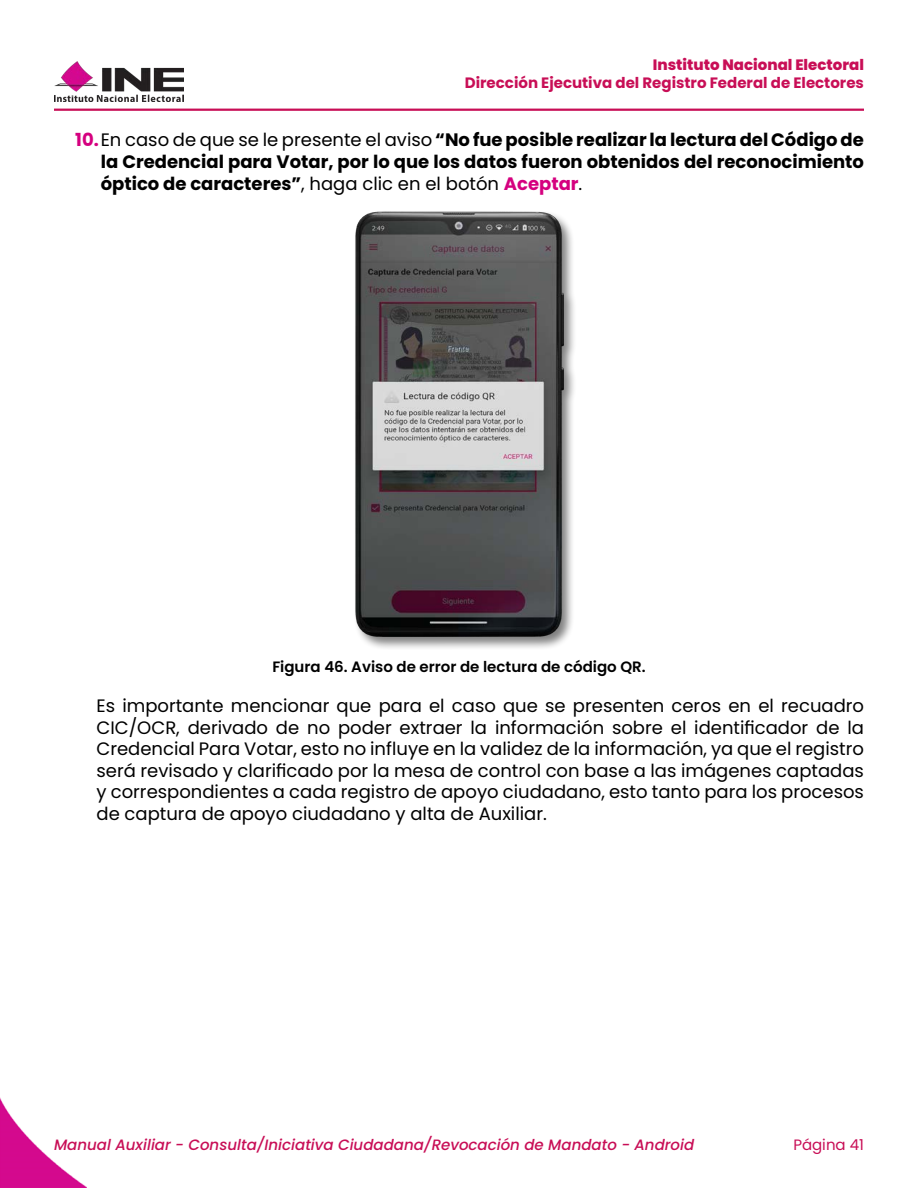
<style>
.page{position:relative;width:918px;height:1188px;background:#fff}
.page>*{position:absolute;margin:0;border:0;box-sizing:border-box;transform-origin:0 0}
.t1{font:18px/21.6px "Poppins";color:#000;text-align:justify}
.t2{font:700 18px/21.6px "Poppins";color:#000;text-align:justify}
.t3{font:italic 500 15px "Poppins";color:#c80e56}
.t4{font:700 15px "Poppins";color:#c80e56}
.t5{font:600 15px "Poppins";color:#000}
.t6{font:800 15px "Poppins";color:#c80e56}
.t7{font:15px "Poppins";color:#c80e56}
.s1{color:#d5007f}
.s2{font-weight:400}
</style>
<div class="page">
<img style="left:0;top:1097px;width:87px;height:91px">
<img style="left:54px;top:62px;width:129px;height:40px">
<hr style="left:54px;top:109px;width:810px;height:2px;background:#c80e56">
<div style="left:353px;top:210px;width:224px;height:440px;background:#000;opacity:.5"></div>
<img style="left:355px;top:211px;width:208px;height:425px">
<p class="t6" style="left:653px;top:56px;width:213px">Instituto Nacional Electoral</p>
<p class="t4" style="left:465px;top:74px;width:401px">Dirección Ejecutiva del Registro Federal de Electores</p>
<p class="t2" style="left:101px;top:129px;width:765px;text-indent:-26px"><span class="s1">10.</span><span class="s2">En caso de que se le presente el aviso</span> “No fue posible realizar la lectura del Código de la Credencial para Votar, por lo que los datos fueron obtenidos del reconocimiento óptico de caracteres”<span class="s2">, haga clic en el botón</span> <span class="s1">Aceptar</span><span class="s2">.</span></p>
<p class="t5" style="left:272px;top:659px;width:375px">Figura 46. Aviso de error de lectura de código QR.</p>
<p class="t1" style="left:96px;top:695px;width:769px">Es importante mencionar que para el caso que se presenten ceros en el recuadro CIC/OCR, derivado de no poder extraer la información sobre el identificador de la Credencial Para Votar, esto no influye en la validez de la información, ya que el registro será revisado y clarificado por la mesa de control con base a las imágenes captadas y correspondientes a cada registro de apoyo ciudadano, esto tanto para los procesos de captura de apoyo ciudadano y alta de Auxiliar.</p>
<p class="t3" style="left:54px;top:1136px;width:642px">Manual Auxiliar - Consulta/Iniciativa Ciudadana/Revocación de Mandato - Android</p>
<p class="t7" style="left:793px;top:1136px;width:72px">Página 41</p>
</div>
